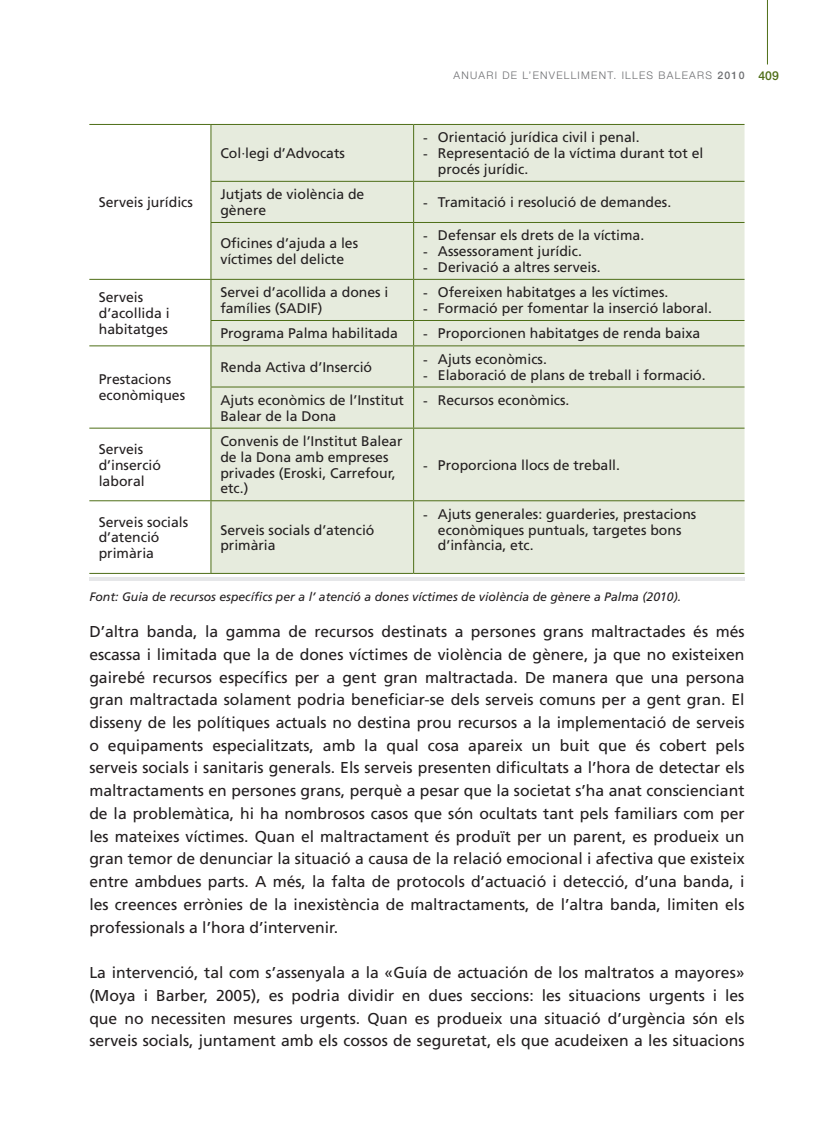
<style>
.page{position:relative;width:819px;height:1141px;background:#fff}
.page>*{position:absolute;margin:0;border:0;box-sizing:border-box;transform-origin:0 0}
.t1{font:15.75px/22.8px "Frutiger LT Std";color:#231f20;text-align:justify}
.t2{font:14px/15.8px "Frutiger LT Std";color:#231f20}
.t3{font:italic 12.25px "Frutiger LT Std";color:#231f20}
.t4{font:300 10.5px "Helvetica Neue LT Std";letter-spacing:.12em;color:#6c6d70}
.s1{font-weight:500}
.s2{font-weight:500;font-size:12.25px;color:#4e6e17}
.s3{font-family:"Times New Roman"}
</style>
<div class="page">
<hr style="left:767px;top:0;width:1px;height:64px;background:#4e6e17">
<div style="left:211px;top:125px;width:533px;height:448px;background:#e6ebdd"></div>
<hr style="left:211px;top:124px;width:202px;height:1px;background:#4e6e17">
<hr style="left:413px;top:124px;width:331px;height:1px;background:#4e6e17">
<hr style="left:413px;top:125px;width:1px;height:56px;background:#4e6e17">
<hr style="left:210px;top:181px;width:203px;height:1px;background:#4e6e17">
<hr style="left:413px;top:181px;width:331px;height:1px;background:#4e6e17">
<hr style="left:413px;top:182px;width:1px;height:40px;background:#4e6e17">
<hr style="left:210px;top:222px;width:203px;height:1px;background:#4e6e17">
<hr style="left:413px;top:222px;width:331px;height:1px;background:#4e6e17">
<hr style="left:413px;top:223px;width:1px;height:56px;background:#4e6e17">
<hr style="left:211px;top:279px;width:202px;height:1px;background:#4e6e17">
<hr style="left:413px;top:279px;width:331px;height:1px;background:#4e6e17">
<hr style="left:413px;top:280px;width:1px;height:40px;background:#4e6e17">
<hr style="left:210px;top:320px;width:203px;height:1px;background:#4e6e17">
<hr style="left:413px;top:320px;width:331px;height:1px;background:#4e6e17">
<svg style="left:413px;top:321px;width:1px;height:24px"></svg>
<hr style="left:211px;top:345px;width:202px;height:1px;background:#4e6e17">
<hr style="left:413px;top:345px;width:331px;height:1px;background:#4e6e17">
<hr style="left:413px;top:346px;width:1px;height:41px;background:#4e6e17">
<hr style="left:210px;top:387px;width:203px;height:1px;background:#4e6e17">
<hr style="left:413px;top:387px;width:331px;height:1px;background:#4e6e17">
<hr style="left:413px;top:387px;width:1px;height:41px;background:#4e6e17">
<hr style="left:211px;top:428px;width:202px;height:1px;background:#4e6e17">
<hr style="left:413px;top:428px;width:331px;height:1px;background:#4e6e17">
<hr style="left:413px;top:429px;width:1px;height:71px;background:#4e6e17">
<hr style="left:211px;top:500px;width:202px;height:1px;background:#4e6e17">
<hr style="left:413px;top:500px;width:331px;height:1px;background:#4e6e17">
<hr style="left:413px;top:501px;width:1px;height:72px;background:#4e6e17">
<hr style="left:211px;top:573px;width:202px;height:1px;background:#4e6e17">
<hr style="left:413px;top:573px;width:331px;height:1px;background:#4e6e17">
<hr style="left:89px;top:124px;width:122px;height:1px;background:#4e6e17">
<hr style="left:210px;top:125px;width:1px;height:56px;background:#4e6e17">
<hr style="left:210px;top:182px;width:1px;height:40px;background:#4e6e17">
<hr style="left:210px;top:223px;width:1px;height:56px;background:#4e6e17">
<hr style="left:89px;top:279px;width:122px;height:1px;background:#4e6e17">
<hr style="left:210px;top:280px;width:1px;height:40px;background:#4e6e17">
<svg style="left:210px;top:321px;width:1px;height:24px"></svg>
<hr style="left:89px;top:345px;width:122px;height:1px;background:#4e6e17">
<hr style="left:210px;top:346px;width:1px;height:41px;background:#4e6e17">
<hr style="left:210px;top:387px;width:1px;height:41px;background:#4e6e17">
<hr style="left:89px;top:428px;width:122px;height:1px;background:#4e6e17">
<hr style="left:210px;top:429px;width:1px;height:71px;background:#4e6e17">
<hr style="left:89px;top:500px;width:122px;height:1px;background:#4e6e17">
<hr style="left:210px;top:501px;width:1px;height:72px;background:#4e6e17">
<hr style="left:89px;top:573px;width:122px;height:1px;background:#4e6e17">
<hr style="left:89px;top:577px;width:655px;height:3px;background:#e6e7e9">
<p class="t2" style="left:99px;top:194px;width:96px">Serveis jurídics</p>
<p class="t2" style="left:220px;top:145px;width:126px">Col·legi d’Advocats</p>
<p class="t4" style="left:453px;top:69px;width:327px">ANUARI DE L’ENVELLIMENT. ILLES BALEARS <span class="s1">2010</span> <span class="s2">409</span></p>
<p class="t2" style="left:423px;top:130px;width:218px"><span class="s3">-</span> Orientació jurídica civil i penal.</p>
<p class="t2" style="left:438px;top:145px;width:267px;text-indent:-15px"><span class="s3">-</span> Representació de la víctima durant tot el procés jurídic.</p>
<p class="t2" style="left:220px;top:187px;width:145px">Jutjats de violència de gènere</p>
<p class="t2" style="left:423px;top:194px;width:250px"><span class="s3">-</span> Tramitació i resolució de demandes.</p>
<p class="t2" style="left:220px;top:236px;width:139px">Oficines d’ajuda a les víctimes del delicte</p>
<p class="t2" style="left:423px;top:228px;width:223px"><span class="s3">-</span> Defensar els drets de la víctima.</p>
<p class="t2" style="left:423px;top:244px;width:160px"><span class="s3">-</span> Assessorament jurídic.</p>
<p class="t2" style="left:423px;top:259px;width:179px"><span class="s3">-</span> Derivació a altres serveis.</p>
<p class="t2" style="left:99px;top:289px;width:72px">Serveis d’acollida i habitatges</p>
<p class="t2" style="left:220px;top:285px;width:170px">Servei d’acollida a dones i famílies (SADIF)</p>
<p class="t2" style="left:423px;top:285px;width:247px"><span class="s3">-</span> Ofereixen habitatges a les víctimes.</p>
<p class="t2" style="left:423px;top:300px;width:290px"><span class="s3">-</span> Formació per fomentar la inserció laboral.</p>
<p class="t2" style="left:220px;top:326px;width:179px">Programa Palma habilitada</p>
<p class="t2" style="left:423px;top:326px;width:279px"><span class="s3">-</span> Proporcionen habitatges de renda baixa</p>
<p class="t2" style="left:99px;top:372px;width:88px">Prestacions econòmiques</p>
<p class="t2" style="left:220px;top:359px;width:153px">Renda Activa d’Inserció</p>
<p class="t2" style="left:423px;top:351px;width:125px"><span class="s3">-</span> Ajuts econòmics.</p>
<p class="t2" style="left:423px;top:367px;width:284px"><span class="s3">-</span> Elaboració de plans de treball i formació.</p>
<p class="t2" style="left:220px;top:392px;width:185px">Ajuts econòmics de l’Institut<br>Balear de la Dona</p>
<p class="t2" style="left:423px;top:392px;width:148px"><span class="s3">-</span> Recursos econòmics.</p>
<p class="t2" style="left:99px;top:441px;width:64px">Serveis d’inserció laboral</p>
<p class="t2" style="left:220px;top:433px;width:184px">Convenis de l’Institut Balear de la Dona amb empreses privades (Eroski, Carrefour, etc.)</p>
<p class="t2" style="left:423px;top:457px;width:198px"><span class="s3">-</span> Proporciona llocs de treball.</p>
<p class="t2" style="left:438px;top:506px;width:260px;text-indent:-15px"><span class="s3">-</span> Ajuts generales: guarderies, prestacions econòmiques puntuals, targetes bons d’infància, etc.</p>
<p class="t3" style="left:89px;top:589px;width:593px">Font: Guia de recursos específics per a l’ atenció a dones víctimes de violència de gènere a Palma (2010).</p>
<p class="t1" style="left:89px;top:620px;width:656px">D’altra banda, la gamma de recursos destinats a persones grans maltractades és més escassa i limitada que la de dones víctimes de violència de gènere, ja que no existeixen gairebé recursos específics per a gent gran maltractada. De manera que una persona gran maltractada solament podria beneficiar-se dels serveis comuns per a gent gran. El disseny de les polítiques actuals no destina prou recursos a la implementació de serveis o equipaments especialitzats, amb la qual cosa apareix un buit que és cobert pels serveis socials i sanitaris generals. Els serveis presenten dificultats a l’hora de detectar els maltractaments en persones grans, perquè a pesar que la societat s’ha anat conscienciant de la problemàtica, hi ha nombrosos casos que són ocultats tant pels familiars com per les mateixes víctimes. Quan el maltractament és produït per un parent, es produeix un gran temor de denunciar la situació a causa de la relació emocional i afectiva que existeix entre ambdues parts. A més, la falta de protocols d’actuació i detecció, d’una banda, i les creences errònies de la inexistència de maltractaments, de l’altra banda, limiten els professionals a l’hora d’intervenir.</p>
<p class="t1" style="left:89px;top:961px;width:656px">La intervenció, tal com s’assenyala a la «Guía de actuación de los maltratos a mayores» (Moya i Barber, 2005), es podria dividir en dues seccions: les situacions urgents i les que no necessiten mesures urgents. Quan es produeix una situació d’urgència són els serveis socials, juntament amb els cossos de seguretat, els que acudeixen a les situacions</p>
<p class="t2" style="left:99px;top:514px;width:91px">Serveis socials d’atenció primària</p>
<p class="t2" style="left:220px;top:522px;width:156px">Serveis socials d’atenció primària</p>
</div>
